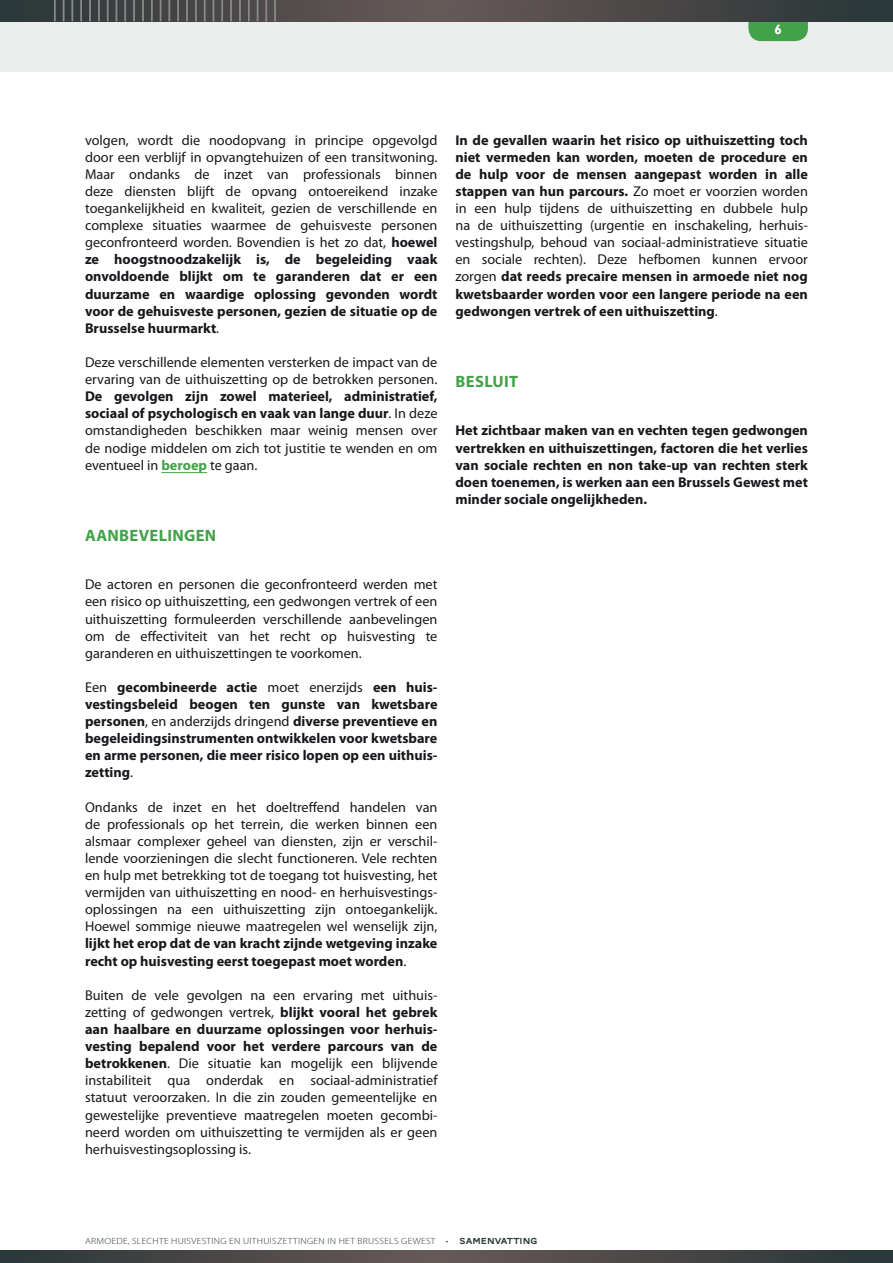
<style>
.page{position:relative;width:893px;height:1263px;background:#fff}
.page>*{position:absolute;margin:0;border:0;box-sizing:border-box;transform-origin:0 0}
.t1{font:700 16.5px "Myriad Pro";letter-spacing:.02em;color:#42a249}
.t2{font:14.25px/17.1px "Myriad Pro";color:#1a171c;text-align:justify}
.t3{font:700 14.25px/17.1px "Myriad Pro";color:#1a171c;text-align:justify}
.t4{font:700 13.5px "Gill Sans";color:#fff}
.t5{font:300 9px "Myriad Pro";letter-spacing:.03em;color:#2b3839;scale:1.1 1}
.s1{font-weight:700}
.s2{font-weight:700;color:#42a249}
.s3{font-weight:400}
.s4{font-family:"AW Conqueror Carved One";font-weight:400}
</style>
<div class="page">
<div style="left:0;top:0;width:893px;height:71px;background:#eceded"></div>
<svg style="left:0;top:1250px;width:893px;height:13px;background:#484747"></svg>
<svg style="left:748px;top:21px;width:60px;height:20px"></svg>
<svg style="left:0;top:0;width:893px;height:21px;background:#494848"></svg>
<hr style="left:54px;top:0;width:2px;height:21px;background:#87888a">
<svg style="left:63px;top:0;width:1px;height:21px"></svg>
<svg style="left:72px;top:0;width:1px;height:21px"></svg>
<hr style="left:80px;top:0;width:2px;height:21px;background:#87888a">
<hr style="left:89px;top:0;width:2px;height:21px;background:#87888a">
<hr style="left:98px;top:0;width:2px;height:21px;background:#87888a">
<svg style="left:107px;top:0;width:1px;height:21px"></svg>
<svg style="left:116px;top:0;width:1px;height:21px"></svg>
<svg style="left:125px;top:0;width:1px;height:21px"></svg>
<hr style="left:133px;top:0;width:2px;height:21px;background:#87888a">
<hr style="left:142px;top:0;width:2px;height:21px;background:#87888a">
<svg style="left:151px;top:0;width:1px;height:21px"></svg>
<svg style="left:160px;top:0;width:1px;height:21px"></svg>
<svg style="left:169px;top:0;width:1px;height:21px"></svg>
<hr style="left:177px;top:0;width:2px;height:21px;background:#87888a">
<hr style="left:186px;top:0;width:2px;height:21px;background:#87888a">
<hr style="left:195px;top:0;width:2px;height:21px;background:#87888a">
<svg style="left:204px;top:0;width:1px;height:21px"></svg>
<svg style="left:213px;top:0;width:1px;height:21px"></svg>
<svg style="left:222px;top:0;width:1px;height:21px"></svg>
<hr style="left:230px;top:0;width:2px;height:21px;background:#87888a">
<hr style="left:239px;top:0;width:2px;height:21px;background:#87888a">
<svg style="left:248px;top:0;width:1px;height:21px"></svg>
<svg style="left:257px;top:0;width:1px;height:21px"></svg>
<svg style="left:266px;top:0;width:1px;height:21px"></svg>
<hr style="left:274px;top:0;width:2px;height:21px;background:#87888a">
<hr style="left:161px;top:472px;width:46px;height:1px;background:#42a249">
<p class="t4" style="left:774px;top:22px;width:9px">6</p>
<p class="t2" style="left:85px;top:131px;width:354px">volgen, wordt die noodopvang in principe opgevolgd door een verblijf in opvangtehuizen of een transitwoning.<br>Maar ondanks de inzet van professionals binnen deze diensten blijft de opvang ontoereikend inzake toegankelijkheid en kwaliteit, gezien de verschillende en complexe situaties waarmee de gehuisveste personen geconfronteerd worden. Bovendien is het zo dat, <span class="s1">hoewel ze hoogstnoodzakelijk is, de begeleiding vaak onvoldoende blijkt om te garanderen dat er een duurzame en waardige oplossing gevonden wordt voor de gehuisveste personen, gezien de situatie op de Brusselse huurmarkt</span>.</p>
<p class="t2" style="left:85px;top:353px;width:354px">Deze verschillende elementen versterken de impact van de ervaring van de uithuiszetting op de betrokken personen.</p>
<p class="t2" style="left:85px;top:388px;width:354px"><span class="s1">De gevolgen zijn zowel materieel, administratief, sociaal of psychologisch en vaak van lange duur</span>. I n deze omstandigheden beschikken maar weinig mensen over de nodige middelen om zich tot justitie te wenden en om eventueel in <span class="s2">beroep</span> te gaan.</p>
<p class="t1" style="left:85px;top:524px;width:133px">AANBEVELINGEN</p>
<p class="t2" style="left:85px;top:576px;width:354px">De actoren en personen die geconfronteerd werden met een risico op uithuiszetting, een gedwongen vertrek of een uithuiszetting formuleerden verschillende aanbevelingen om de effectiviteit van het recht op huisvesting te garanderen en uithuiszettingen te voorkomen.</p>
<p class="t3" style="left:85px;top:678px;width:354px"><span class="s3">Een</span> gecombineerde actie <span class="s3">moet enerzijds</span> een huis&shy;vestingsbeleid beogen ten gunste van kwetsbare personen<span class="s3">, en anderzijds dringend</span> diverse preventieve en begeleidingsinstrumenten ontwikkelen voor kwetsbare en arme personen, die meer risico lopen op een uithuis&shy;zetting<span class="s3">.</span></p>
<p class="t2" style="left:85px;top:798px;width:354px">Ondanks de inzet en het doeltreffend handelen van de professionals op het terrein, die werken binnen een alsmaar complexer geheel van diensten, zijn er verschil&shy;lende voorzieningen die slecht functioneren. Vele rechten en hulp met betrekking tot de toegang tot huisvesting, het vermijden van uithuiszetting en nood- en herhuisvestings&shy;oplossingen na een uithuiszetting zijn ontoegankelijk.<br>Hoewel sommige nieuwe maatregelen wel wenselijk zijn,</p>
<p class="t3" style="left:85px;top:935px;width:354px">lijkt het erop dat de van kracht zijnde wetgeving inzake recht op huisvesting eerst toegepast moet worden<span class="s3">.</span></p>
<p class="t2" style="left:85px;top:986px;width:354px">Buiten de vele gevolgen na een ervaring met uithuis&shy;zetting of gedwongen vertrek, <span class="s1">blijkt vooral het gebrek aan haalbare en duurzame oplossingen voor herhuis&shy;vesting bepalend voor het verdere parcours van de betrokkenen</span>. Die situatie kan mogelijk een blijvende instabiliteit qua onderdak en sociaal-administratief statuut veroorzaken. I n die zin zouden gemeentelijke en gewestelijke preventieve maatregelen moeten gecombi&shy;neerd worden om uithuiszetting te vermijden als er geen herhuisvestingsoplossing is.</p>
<p class="t3" style="left:455px;top:131px;width:354px">In de gevallen waarin het risico op uithuiszetting toch niet vermeden kan worden, moeten de procedure en de hulp voor de mensen aangepast worden in alle stappen van hun parcours. <span class="s3">Zo moet er voorzien worden in een hulp tijdens de uithuiszetting en dubbele hulp na de uithuiszetting (urgentie en inschakeling, herhuis&shy;vestingshulp, behoud van sociaal-administratieve situatie en sociale rechten). Deze hefbomen kunnen ervoor zorgen</span> dat reeds precaire mensen in armoede niet nog kwetsbaarder worden voor een langere periode na een gedwongen vertrek of een uithuiszetting<span class="s3">.</span></p>
<p class="t1" style="left:456px;top:370px;width:64px">BESLUIT</p>
<p class="t3" style="left:455px;top:422px;width:354px">Het zichtbaar maken van en vechten tegen gedwongen vertrekken en uithuiszettingen, factoren die het verlies van sociale rechten en non take-up van rechten sterk doen toenemen, is werken aan een Brussels Gewest met minder sociale ongelijkheden.</p>
<p class="t5" style="left:85px;top:1236px;width:413px">ARMOEDE, SLECHTE HUISVESTING EN UITHUISZETTINGEN IN HET BRUSSELS GEWEST • <span class="s4">SAMENVATTING</span></p>
</div>
